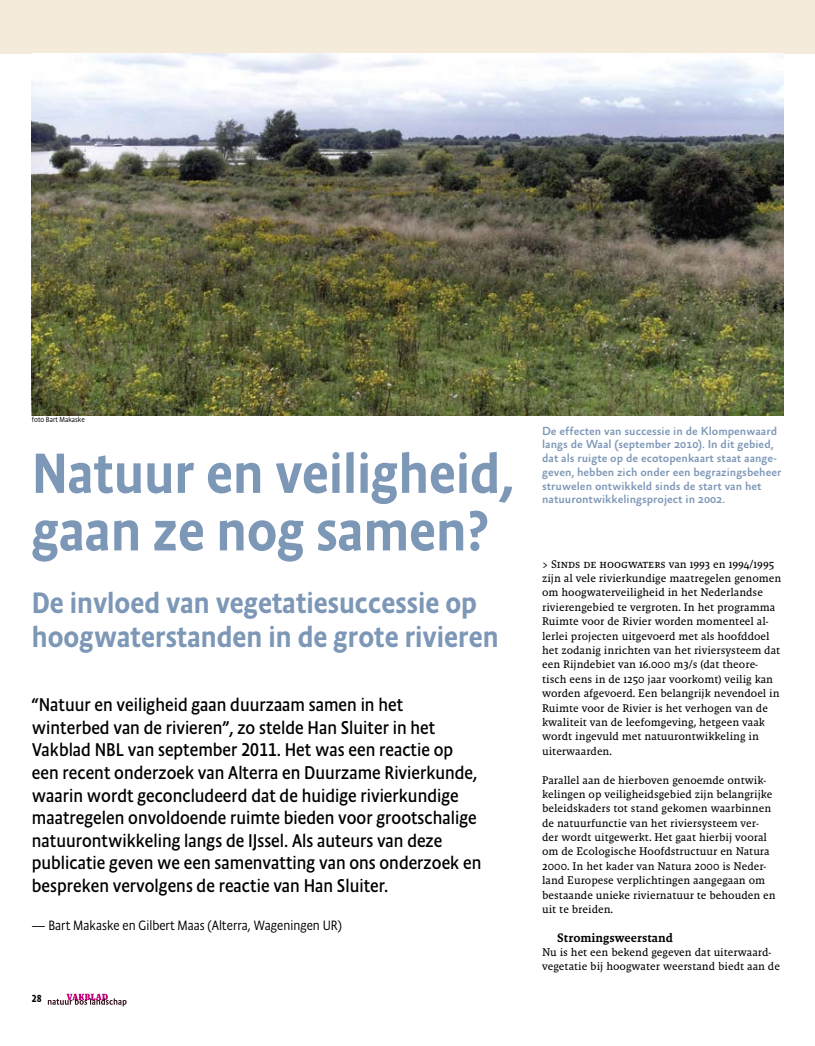
<style>
.page{position:relative;width:815px;height:1046px;background:#fff}
.page>*{position:absolute;margin:0;border:0;box-sizing:border-box;transform-origin:0 0}
.t1{font:500 57.5px/57.5px "Absara Sans LF Head";color:#7d97b7}
.t2{font:500 30px/33.8px "Absara Sans Head";color:#7d97b7}
.t3{font:18.75px/22.5px "Absara Sans TF Head";color:#000}
.t4{font:300 13.75px "Absara Sans TF Head";color:#000}
.t5{font:12.5px "Malaga Med";color:#000}
.t6{font:500 11.88px/13.8px "Absara Sans";color:#7d97b7}
.t7{font:11.25px/14.4px "Malaga Reg";color:#000}
.t8{font:500 10.38px "Absara Sans TF Head";color:#000}
.t9{font:300 7.5px "Absara Sans LF Head";color:#000}
.s1{font-family:"Malaga SC Reg"}
</style>
<div class="page">
<svg style="left:48px;top:993px;width:79px;height:13px"></svg>
<div style="left:0;top:0;width:815px;height:53px;background:#f4ebdb"></div>
<img style="left:32px;top:53px;width:751px;height:362px">
<p class="t9" style="left:32px;top:415px;width:55px">foto Bart Makaske</p>
<h1 class="t1" style="left:32px;top:444px;width:484px">Natuur en veiligheid, gaan ze nog samen?</h1>
<h2 class="t2" style="left:32px;top:585px;width:468px">De invloed van vegetatiesuccessie op hoogwaterstanden in de grote rivieren</h2>
<p class="t3" style="left:32px;top:693px;width:451px">“Natuur en veiligheid gaan duurzaam samen in het winterbed van de rivieren”, zo stelde Han Sluiter in het Vakblad NBL van september 2011. Het was een reactie op een recent onderzoek van Alterra en Duurzame Rivierkunde, waarin wordt geconcludeerd dat de huidige rivierkundige maatregelen onvoldoende ruimte bieden voor grootschalige natuurontwikkeling langs de IJssel. Als auteurs van deze publicatie geven we een samenvatting van ons onderzoek en bespreken vervolgens de reactie van Han Sluiter.</p>
<p class="t4" style="left:32px;top:917px;width:312px">— Bart Makaske en Gilbert Maas (Alterra, Wageningen UR)</p>
<p class="t8" style="left:32px;top:991px;width:11px">28</p>
<p class="t6" style="left:542px;top:424px;width:241px">De effecten van successie in de Klompenwaard langs de Waal (september 2010). In dit gebied, dat als ruigte op de ecotopenkaart staat aange&shy;geven, hebben zich onder een begrazingsbeheer struwelen ontwikkeld sinds de start van het natuurontwikkelingsproject in 2002.</p>
<p class="t7" style="left:542px;top:556px;width:241px">&gt; <span class="s1">Sinds de hoogwaters</span> van 1993 en 1994/1995 zijn al vele rivierkundige maatregelen genomen om hoogwaterveiligheid in het Nederlandse rivierengebied te vergroten. In het programma Ruimte voor de Rivier worden momenteel al&shy;lerlei projecten uitgevoerd met als hoofddoel het zodanig inrichten van het riviersysteem dat een Rijndebiet van 16.000 m3/s (dat theore&shy;tisch eens in de 1250 jaar voorkomt) veilig kan worden afgevoerd. Een belangrijk nevendoel in Ruimte voor de Rivier is het verhogen van de kwaliteit van de leefomgeving, hetgeen vaak wordt ingevuld met natuurontwikkeling in uiterwaarden.</p>
<p class="t7" style="left:542px;top:772px;width:235px">Parallel aan de hierboven genoemde ontwik&shy;kelingen op veiligheidsgebied zijn belangrijke beleidskaders tot stand gekomen waarbinnen de natuurfunctie van het riviersysteem ver&shy;der wordt uitgewerkt. Het gaat hierbij vooral om de Ecologische Hoofdstructuur en Natura 2000. In het kader van Natura 2000 is Neder&shy;land Europese verplichtingen aangegaan om bestaande unieke riviernatuur te behouden en uit te breiden.</p>
<p class="t5" style="left:557px;top:930px;width:117px">Stromingsweerstand</p>
<p class="t7" style="left:542px;top:944px;width:239px">Nu is het een bekend gegeven dat uiterwaard&shy;vegetatie bij hoogwater weerstand biedt aan de</p>
</div>
